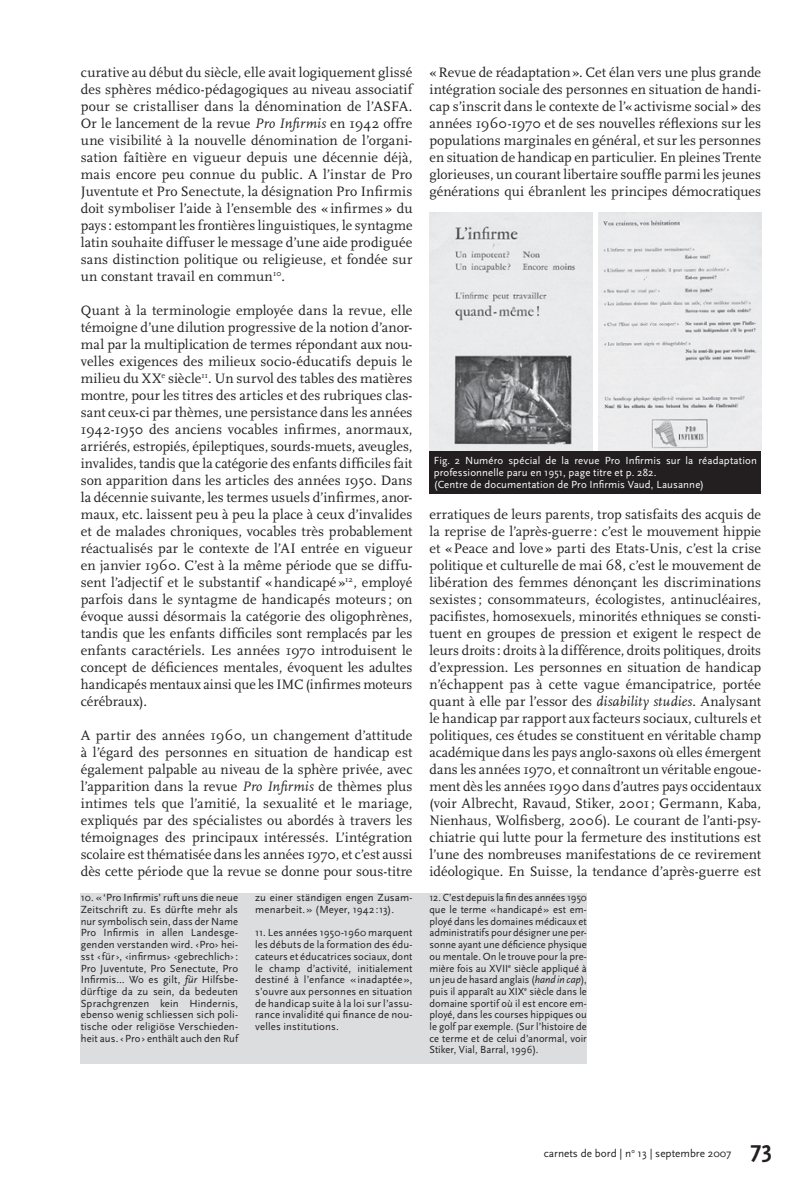
<style>
.page{position:relative;width:808px;height:1191px;background:#fff}
.page>*{position:absolute;margin:0;border:0;box-sizing:border-box;transform-origin:0 0}
.t1{font:14.25px/17px "Scala";letter-spacing:.005em;color:#231f20;text-align:justify}
.t2{font:11.25px "Scala Sans";color:#231f20}
.t3{font:10.8px/11.7px "Scala Sans";letter-spacing:.01em;color:#231f20;text-align:justify}
.t4{font:10.8px/11.7px "Scala Sans";letter-spacing:.01em;color:#231f20;text-align:justify;scale:.96 1}
.t5{font:10.8px/11.7px "Scala Sans";letter-spacing:.01em;color:#fff}
.s1{font-style:italic}
.s2{font-weight:700;font-size:24px}
</style>
<div class="page">
<img style="left:429px;top:213px;width:164px;height:238px">
<img style="left:598px;top:213px;width:163px;height:238px">
<div style="left:81px;top:893px;width:506px;height:170px;background:#dcdddf"></div>
<div style="left:429px;top:451px;width:332px;height:42px;background:#231f20"></div>
<p class="t1" style="left:81px;top:64px;width:333px">curative au début du siècle, elle avait logiquement glissé des sphères médico-pédagogiques au niveau associatif pour se cristalliser dans la dénomination de l’ASFA.<br>Or le lancement de la revue <span class="s1">Pro Infirmis</span> en 1942 offre une visibilité à la nouvelle dénomination de l’organi&shy;sation faîtière en vigueur depuis une décennie déjà, mais encore peu connue du public. A l’instar de Pro Juventute et Pro Senectute, la désignation Pro Infirmis doit symboliser l’aide à l’ensemble des « infirmes » du pays : estompant les frontières linguistiques, le syntagme latin souhaite diffuser le message d’une aide prodiguée sans distinction politique ou religieuse, et fondée sur un constant travail en commun<sup>10</sup>.</p>
<p class="t1" style="left:81px;top:302px;width:333px">Quant à la terminologie employée dans la revue, elle témoigne d’une dilution progressive de la notion d’anor&shy;mal par la multiplication de termes répondant aux nou&shy;velles exigences des milieux socio-éducatifs depuis le milieu du XX<sup>e</sup> siècle<sup>11</sup>. Un survol des tables des matières montre, pour les titres des articles et des rubriques clas&shy;sant ceux-ci par thèmes, une persistance dans les années 1942-1950 des anciens vocables infirmes, anormaux, arriérés, estropiés, épileptiques, sourds-muets, aveugles, invalides, tandis que la catégorie des enfants difficiles fait son apparition dans les articles des années 1950. Dans la décennie suivante, les termes usuels d’infirmes, anor&shy;maux, etc. laissent peu à peu la place à ceux d’invalides et de malades chroniques, vocables très probablement réactualisés par le contexte de l’AI entrée en vigueur en janvier 1960. C’est à la même période que se diffu&shy;sent l’adjectif et le substantif «handicapé »<sup>12</sup>, employé parfois dans le syntagme de handicapés moteurs ; on évoque aussi désormais la catégorie des oligophrènes, tandis que les enfants difficiles sont remplacés par les enfants caractériels. Les années 1970 introduisent le concept de déficiences mentales, évoquent les adultes handicapés mentaux ainsi que les IMC (infirmes moteurs cérébraux).</p>
<p class="t1" style="left:81px;top:727px;width:333px">A partir des années 1960, un changement d’attitude à l’égard des personnes en situation de handicap est également palpable au niveau de la sphère privée, avec l’apparition dans la revue <span class="s1">Pro Infirmis</span> de thèmes plus intimes tels que l’amitié, la sexualité et le mariage, expliqués par des spécialistes ou abordés à travers les témoignages des principaux intéressés. L’intégration scolaire est thématisée dans les années 1970, et c’est aussi dès cette période que la revue se donne pour sous-titre</p>
<p class="t3" style="left:81px;top:892px;width:159px">10. «‘Pro Infirmis’ ruft uns die neue Zeitschrift zu. Es dürfte mehr als nur symbolisch sein, dass der Name Pro Infirmis in allen Landesge&shy;genden verstanden wird. ‹Pro› hei&shy;sst ‹für›, ‹infirmus› ‹gebrechlich›:<br>Pro Juventute, Pro Senectute, Pro Infirmis… Wo es gilt, <span class="s1">für</span> Hilfsbe&shy;dürftige da zu sein, da bedeuten Sprachgrenzen kein Hindernis, ebenso wenig schliessen sich poli&shy;tische oder religiöse Verschieden&shy;heit aus. ‹Pro› enthält auch den Ruf</p>
<p class="t3" style="left:255px;top:892px;width:159px">zu einer ständigen engen Zusam&shy;menarbeit.» (Meyer, 1942 : 13).</p>
<p class="t3" style="left:255px;top:927px;width:159px">11. Les années 1950-1960 marquent les débuts de la formation des édu&shy;cateurs et éducatrices sociaux, dont le champ d’activité, initialement destiné à l’enfance «inadaptée», s’ouvre aux personnes en situation de handicap suite à la loi sur l’assu&shy;rance invalidité qui finance de nou&shy;velles institutions.</p>
<p class="t1" style="left:429px;top:64px;width:333px">«Revue de réadaptation». Cet élan vers une plus grande intégration sociale des personnes en situation de handi&shy;cap s’inscrit dans le contexte de l’«activisme social » des années 1960-1970 et de ses nouvelles réflexions sur les populations marginales en général, et sur les personnes en situation de handicap en particulier. En pleines Trente glorieuses, un courant libertaire souffle parmi les jeunes générations qui ébranlent les principes démocratiques</p>
<p class="t5" style="left:434px;top:455px;width:325px">Fig. 2 Numéro spécial de la revue Pro Infirmis sur la réadaptation professionnelle paru en 1951, page titre et p. 282.<br>(Centre de documentation de Pro Infirmis Vaud, Lausanne)</p>
<p class="t1" style="left:429px;top:506px;width:333px">erratiques de leurs parents, trop satisfaits des acquis de la reprise de l’après-guerre : c’est le mouvement hippie et «Peace and love » parti des Etats-Unis, c’est la crise politique et culturelle de mai 68, c’est le mouvement de libération des femmes dénonçant les discriminations sexistes ; consommateurs, écologistes, antinucléaires, pacifistes, homosexuels, minorités ethniques se consti&shy;tuent en groupes de pression et exigent le respect de leurs droits : droits à la différence, droits politiques, droits d’expression. Les personnes en situation de handicap n’échappent pas à cette vague émancipatrice, portée quant à elle par l’essor des <span class="s1">disability studies</span>. Analysant le handicap par rapport aux facteurs sociaux, culturels et politiques, ces études se constituent en véritable champ académique dans les pays anglo-saxons où elles émergent dans les années 1970, et connaîtront un véritable engoue&shy;ment dès les années 1990 dans d’autres pays occidentaux (voir Albrecht, Ravaud, Stiker, 2001; Germann, Kaba, Nienhaus, Wolfisberg, 2006). Le courant de l’anti-psy&shy;chiatrie qui lutte pour la fermeture des institutions est l’une des nombreuses manifestations de ce revirement idéologique. En Suisse, la tendance d’après-guerre est</p>
<p class="t4" style="left:429px;top:892px;width:165px">12. C’est depuis la fin des années 1950 que le terme «handicapé» est em&shy;ployé dans les domaines médicaux et administratifs pour désigner une per&shy;sonne ayant une déficience physique ou mentale. On le trouve pour la pre&shy;mière fois au XVII<sup>e</sup> siècle appliqué à un jeu de hasard anglais (<span class="s1">hand in cap</span>), puis il apparaît au XIX<sup>e</sup> siècle dans le domaine sportif où il est encore em&shy;ployé, dans les courses hippiques ou le golf par exemple. (Sur l’histoire de ce terme et de celui d’anormal, voir Stiker, Vial, Barral, 1996).</p>
<p class="t2" style="left:544px;top:1147px;width:230px">carnets de bord | n<sup>o</sup> 13 | septembre 2007 <span class="s2">73</span></p>
</div>
